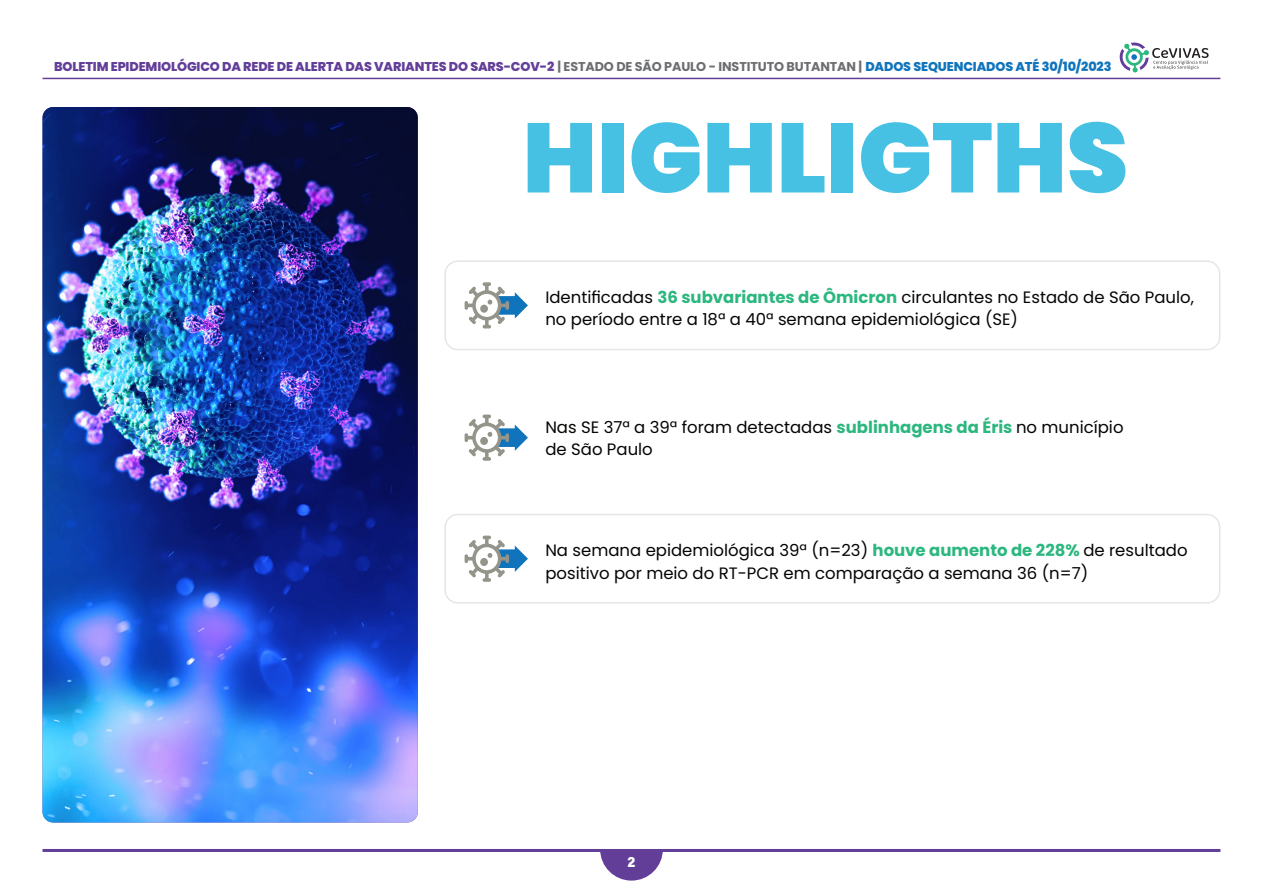
<style>
.page{position:relative;width:1263px;height:893px;background:#fff}
.page>*{position:absolute;margin:0;border:0;box-sizing:border-box;transform-origin:0 0}
.t1{font:900 98.25px "Poppins";color:#46c1e3}
.t2{font:16.5px/22.5px "Poppins";color:#040503}
.t3{font:15px "Acumin Variable Concept";color:#fff;scale:.9 1}
.t4{font:800 12.75px "Poppins";letter-spacing:-.01em;color:#623e99}
.s1{font-weight:700;color:#6c6d70}
.s2{color:#1074bc}
.s3{font-weight:700;color:#2cb77f}
</style>
<div class="page">
<hr style="left:43px;top:78px;width:1177px;height:1px;background:#623e99">
<hr style="left:43px;top:849px;width:1177px;height:3px;background:#623e99">
<svg style="left:600px;top:852px;width:63px;height:29px"></svg>
<svg style="left:1119px;top:42px;width:89px;height:31px"></svg>
<img style="left:43px;top:107px;width:375px;height:715px">
<div style="left:444px;top:260px;width:776px;height:90px;border:2px solid #e6e6e6;border-radius:13px"></div>
<svg style="left:465px;top:282px;width:63px;height:46px"></svg>
<div style="left:444px;top:514px;width:776px;height:90px;border:2px solid #e6e6e6;border-radius:13px"></div>
<svg style="left:465px;top:536px;width:63px;height:46px"></svg>
<svg style="left:465px;top:415px;width:63px;height:46px"></svg>
<p class="t4" style="left:54px;top:60px;width:1059px">BOLETIM EPIDEMIOLÓGICO DA REDE DE ALERTA DAS VARIANTES DO SARS-COV-2 <span class="s1">| ESTADO DE SÃO PAULO - INSTITUTO BUTANTAN |</span> <span class="s2">DADOS SEQUENCIADOS ATÉ 30/10/2023</span></p>
<p class="t1" style="left:523px;top:101px;width:607px">HIGHLIGTHS</p>
<p class="t2" style="left:545px;top:286px;width:650px">Identificadas <span class="s3">36 subvariantes de Ômicron</span> circulantes no Estado de São Paulo, no período entre a 18ª a 40ª semana epidemiológica (SE)</p>
<p class="t2" style="left:545px;top:416px;width:580px">Nas SE 37ª a 39ª foram detectadas <span class="s3">sublinhagens da Éris</span> no município de São Paulo</p>
<p class="t2" style="left:545px;top:539px;width:644px">Na semana epidemiológica 39ª (n=23) <span class="s3">houve aumento de 228%</span> de resultado positivo por meio do RT-PCR em comparação a semana 36 (n=7)</p>
<p class="t3" style="left:627px;top:851px;width:10px">2</p>
</div>
